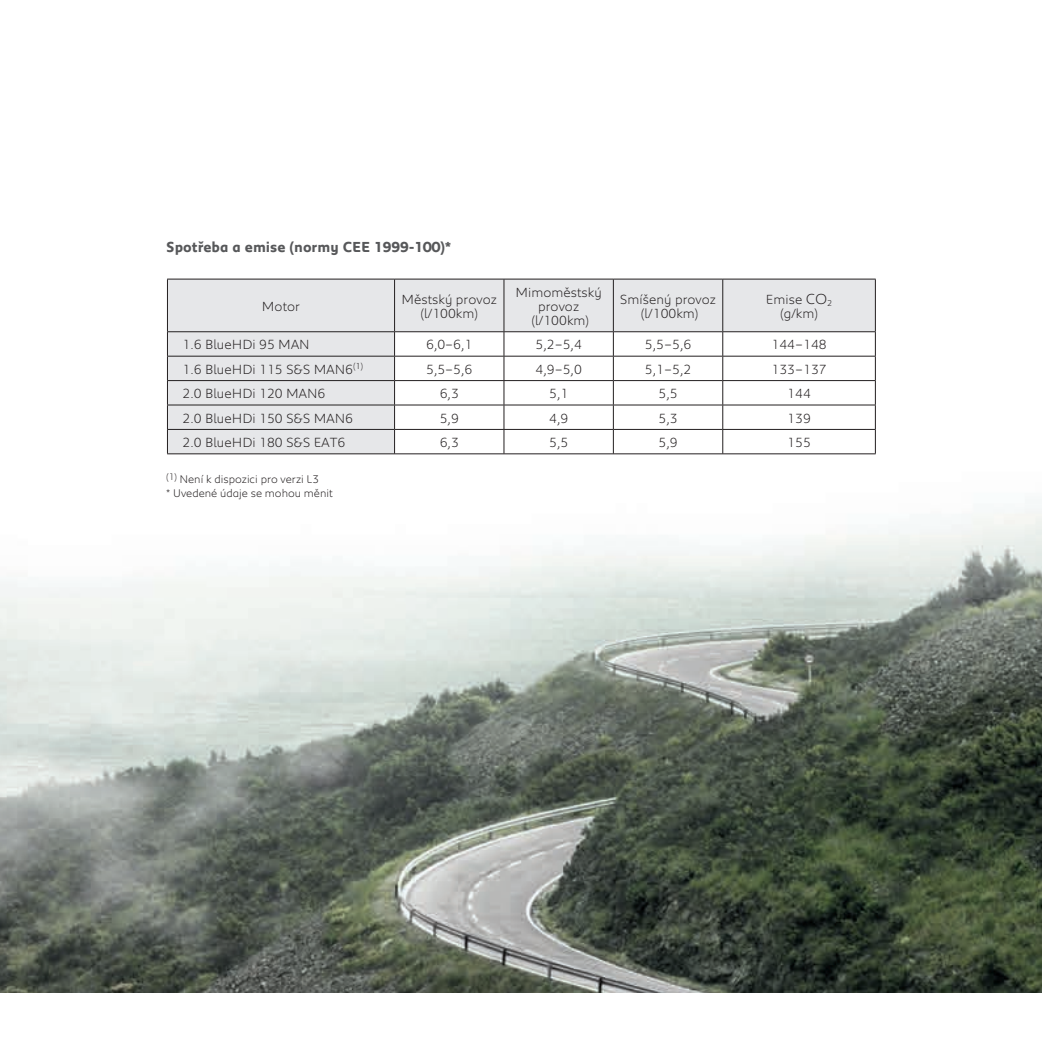
<style>
.page{position:relative;width:1042px;height:1042px;background:#fff}
.page>*{position:absolute;margin:0;border:0;box-sizing:border-box;transform-origin:0 0}
.t1{font:700 14.88px "Peugeot";color:#57585a}
.t2{font:300 13.65px "Peugeot";letter-spacing:.005em;color:#231f20}
.t3{font:300 13.47px/14px "Peugeot";letter-spacing:.005em;color:#231f20;text-align:center}
.t4{font:300 11.38px/13.7px "Peugeot";color:#231f20}
.s1{font-size:14.88px}
</style>
<div class="page">
<img style="left:0;top:278px;width:1042px;height:714px">
<div style="left:168px;top:280px;width:707px;height:173px;background:#e6e7e9"></div>
<svg style="left:395px;top:332px;width:480px;height:121px"></svg>
<hr style="left:167px;top:279px;width:227px;height:1px;background:#231f20">
<hr style="left:167px;top:279px;width:1px;height:52px;background:#231f20">
<hr style="left:394px;top:279px;width:110px;height:1px;background:#231f20">
<hr style="left:394px;top:279px;width:1px;height:52px;background:#231f20">
<hr style="left:504px;top:279px;width:109px;height:1px;background:#231f20">
<hr style="left:504px;top:279px;width:1px;height:52px;background:#231f20">
<hr style="left:613px;top:279px;width:110px;height:1px;background:#231f20">
<hr style="left:613px;top:279px;width:1px;height:52px;background:#231f20">
<hr style="left:723px;top:279px;width:152px;height:1px;background:#231f20">
<hr style="left:722px;top:279px;width:1px;height:52px;background:#231f20">
<hr style="left:875px;top:279px;width:1px;height:52px;background:#231f20">
<hr style="left:167px;top:331px;width:227px;height:1px;background:#231f20">
<hr style="left:394px;top:331px;width:110px;height:1px;background:#231f20">
<hr style="left:504px;top:331px;width:109px;height:1px;background:#231f20">
<hr style="left:613px;top:331px;width:110px;height:1px;background:#231f20">
<hr style="left:723px;top:331px;width:152px;height:1px;background:#231f20">
<hr style="left:167px;top:356px;width:227px;height:1px;background:#231f20">
<hr style="left:394px;top:356px;width:110px;height:1px;background:#231f20">
<hr style="left:504px;top:356px;width:109px;height:1px;background:#231f20">
<hr style="left:613px;top:356px;width:110px;height:1px;background:#231f20">
<hr style="left:723px;top:356px;width:152px;height:1px;background:#231f20">
<hr style="left:167px;top:380px;width:227px;height:1px;background:#231f20">
<hr style="left:394px;top:380px;width:110px;height:1px;background:#231f20">
<hr style="left:504px;top:380px;width:109px;height:1px;background:#231f20">
<hr style="left:613px;top:380px;width:110px;height:1px;background:#231f20">
<hr style="left:723px;top:380px;width:152px;height:1px;background:#231f20">
<hr style="left:167px;top:405px;width:227px;height:1px;background:#231f20">
<hr style="left:394px;top:405px;width:110px;height:1px;background:#231f20">
<hr style="left:504px;top:405px;width:109px;height:1px;background:#231f20">
<hr style="left:613px;top:405px;width:110px;height:1px;background:#231f20">
<hr style="left:723px;top:405px;width:152px;height:1px;background:#231f20">
<hr style="left:167px;top:429px;width:227px;height:1px;background:#231f20">
<svg style="left:167px;top:332px;width:1px;height:121px"></svg>
<hr style="left:394px;top:429px;width:110px;height:1px;background:#231f20">
<svg style="left:394px;top:332px;width:1px;height:121px"></svg>
<hr style="left:504px;top:429px;width:109px;height:1px;background:#231f20">
<svg style="left:504px;top:332px;width:1px;height:121px"></svg>
<hr style="left:613px;top:429px;width:110px;height:1px;background:#231f20">
<svg style="left:613px;top:332px;width:1px;height:121px"></svg>
<hr style="left:723px;top:429px;width:152px;height:1px;background:#231f20">
<svg style="left:722px;top:332px;width:1px;height:121px"></svg>
<svg style="left:875px;top:332px;width:1px;height:121px"></svg>
<hr style="left:167px;top:453px;width:708px;height:1px;background:#231f20">
<p class="t1" style="left:166px;top:241px;width:286px">Spotřeba a emise (normy CEE 1999-100)*</p>
<p class="t3" style="left:262px;top:299px;width:40px">Motor</p>
<p class="t3" style="left:401px;top:292px;width:97px">Městský provoz (l/100km)</p>
<p class="t3" style="left:515px;top:285px;width:88px">Mimoměstský provoz (l/100km)</p>
<p class="t3" style="left:620px;top:292px;width:98px">Smíšený provoz (l/100km)</p>
<p class="t3" style="left:766px;top:293px;width:68px">Emise <span class="s1">CO</span><sub>2 </sub>(g/km)</p>
<p class="t2" style="left:183px;top:337px;width:129px">1.6 BlueHDi 95 MAN</p>
<p class="t2" style="left:426px;top:337px;width:48px">6,0–6,1</p>
<p class="t2" style="left:535px;top:337px;width:48px">5,2–5,4</p>
<p class="t2" style="left:645px;top:337px;width:48px">5,5–5,6</p>
<p class="t2" style="left:771px;top:337px;width:57px">144–148</p>
<p class="t2" style="left:183px;top:362px;width:182px">1.6 BlueHDi 115 S&amp;S MAN6<sup>(1)</sup></p>
<p class="t2" style="left:426px;top:361px;width:48px">5,5–5,6</p>
<p class="t2" style="left:535px;top:361px;width:48px">4,9–5,0</p>
<p class="t2" style="left:645px;top:361px;width:48px">5,1–5,2</p>
<p class="t2" style="left:771px;top:361px;width:57px">133–137</p>
<p class="t2" style="left:183px;top:386px;width:144px">2.0 BlueHDi 120 MAN6</p>
<p class="t2" style="left:440px;top:386px;width:21px">6,3</p>
<p class="t2" style="left:549px;top:386px;width:21px">5,1</p>
<p class="t2" style="left:658px;top:386px;width:21px">5,5</p>
<p class="t2" style="left:787px;top:386px;width:25px">144</p>
<p class="t2" style="left:183px;top:410px;width:172px">2.0 BlueHDi 150 S&amp;S MAN6</p>
<p class="t2" style="left:440px;top:410px;width:21px">5,9</p>
<p class="t2" style="left:549px;top:410px;width:21px">4,9</p>
<p class="t2" style="left:658px;top:410px;width:21px">5,3</p>
<p class="t2" style="left:787px;top:410px;width:25px">139</p>
<p class="t2" style="left:183px;top:435px;width:164px">2.0 BlueHDi 180 S&amp;S EAT6</p>
<p class="t2" style="left:440px;top:435px;width:21px">6,3</p>
<p class="t2" style="left:549px;top:435px;width:21px">5,5</p>
<p class="t2" style="left:658px;top:435px;width:21px">5,9</p>
<p class="t2" style="left:787px;top:435px;width:25px">155</p>
<p class="t4" style="left:166px;top:472px;width:168px"><sup>(1)</sup> Není k dispozici pro verzi L3<br>* Uvedené údaje se mohou měnit</p>
</div>
